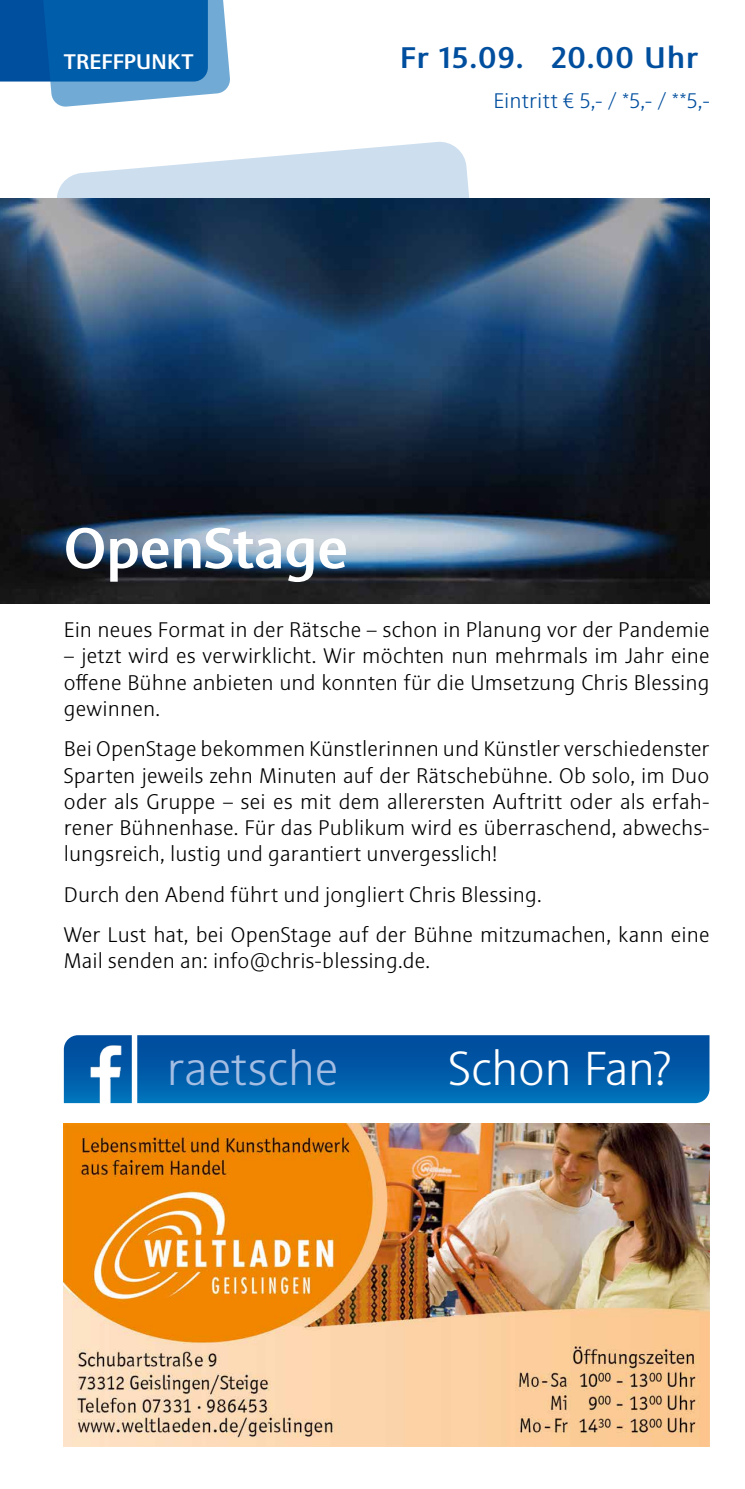
<style>
.page{position:relative;width:745px;height:1489px;background:#fff}
.page>*{position:absolute;margin:0;border:0;box-sizing:border-box;transform-origin:0 0}
.t1{font:500 57.5px "Sinova Pro";letter-spacing:-.005em;color:#fff}
.t2{font:300 48px "Sinova Pro";letter-spacing:-.01em;color:#fff}
.t3{font:300 48px "Sinova Pro";color:#a4bde3}
.t4{font:500 30px "Sinova Pro";letter-spacing:.045em;color:#004e9e}
.t5{font:300 21.25px/26.2px "Sinova Pro";letter-spacing:.01em;color:#000;text-align:justify}
.t6{font:300 21.25px "Sinova Pro";letter-spacing:.015em;color:#004e9e}
.t7{font:500 21.25px "Sinova Pro";letter-spacing:.01em;color:#fff}
</style>
<div class="page">
<svg style="left:57px;top:142px;width:412px;height:56px;fill:#cddfee"></svg>
<svg style="left:0;top:0;width:230px;height:107px;background:#337cba"></svg>
<img style="left:0;top:198px;width:709px;height:405px">
<svg style="left:64px;top:1035px;width:645px;height:68px;background:#015ca9"></svg>
<img style="left:77px;top:1041px;width:55px;height:62px">
<img style="left:64px;top:1123px;width:645px;height:323px">
<p class="t7" style="left:64px;top:49px;width:131px">TREFFPUNKT</p>
<h3 class="t4" style="left:400px;top:40px;width:299px">Fr 15.09. 20.00 Uhr</h3>
<p class="t6" style="left:493px;top:89px;width:217px">Eintritt € 5,- / *5,- / **5,-</p>
<h1 class="t1" style="left:64px;top:514px;width:285px">OpenStage</h1>
<p class="t5" style="left:64px;top:616px;width:646px">Ein neues Format in der Rätsche – schon in Planung vor der Pandemie</p>
<p class="t5" style="left:64px;top:643px;width:646px">– jetzt wird es verwirklicht. Wir möchten nun mehrmals im Jahr eine offene Bühne anbieten und konnten für die Umsetzung Chris Blessing gewinnen.</p>
<p class="t5" style="left:64px;top:735px;width:646px">Bei OpenStage bekommen Künstlerinnen und Künstler verschiedenster Sparten jeweils zehn Minuten auf der Rätschebühne. Ob solo, im Duo oder als Gruppe – sei es mit dem allerersten Auftritt oder als erfah&shy;rener Bühnenhase. Für das Publikum wird es überraschend, abwechs&shy;lungsreich, lustig und garantiert unvergesslich!</p>
<p class="t5" style="left:64px;top:874px;width:646px;line-height:40.5px">Durch den Abend führt und jongliert Chris Blessing.<br>Wer Lust hat, bei OpenStage auf der Bühne mitzumachen, kann eine</p>
<p class="t5" style="left:64px;top:948px;width:367px">Mail senden an: info@chris-blessing.de.</p>
<h2 class="t3" style="left:166px;top:1040px;width:173px">raetsche</h2>
<h2 class="t2" style="left:448px;top:1040px;width:224px">Schon Fan?</h2>
</div>
